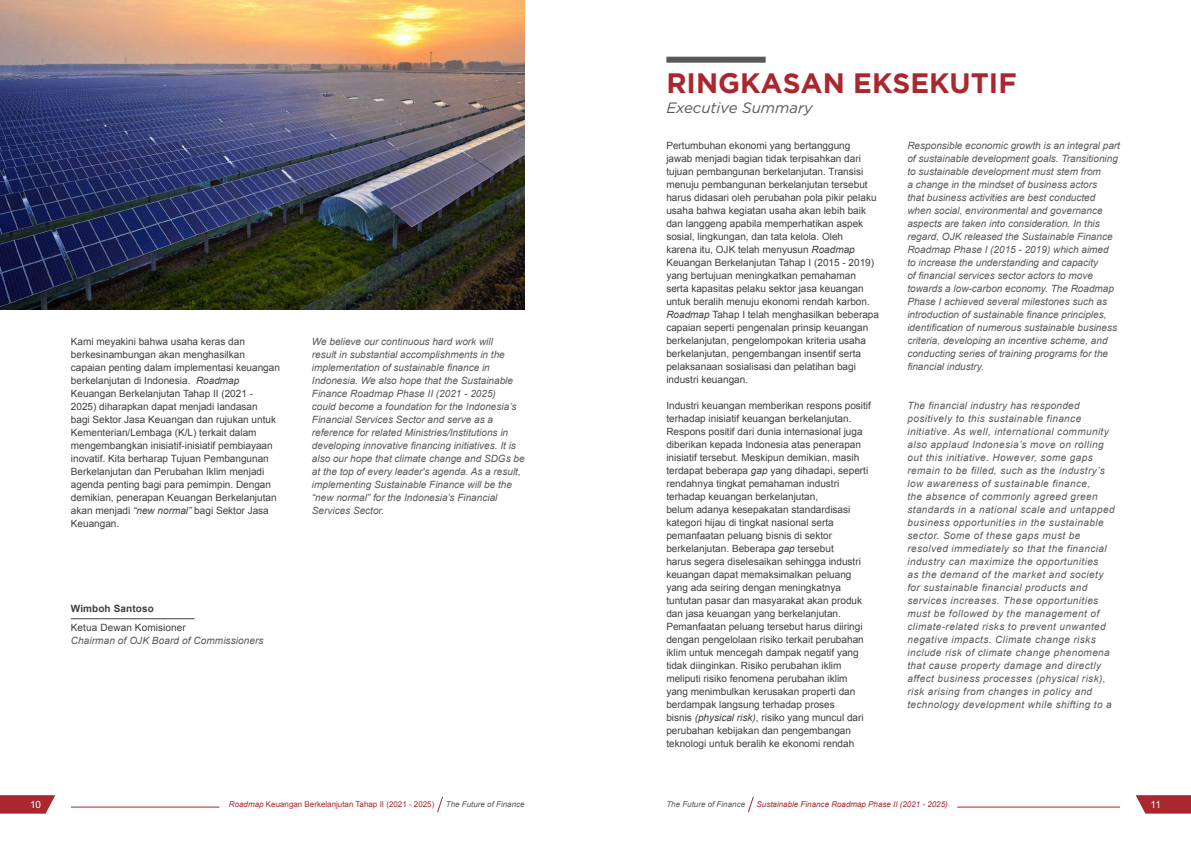
<style>
.page{position:relative;width:1191px;height:842px;background:#fff}
.page>*{position:absolute;margin:0;border:0;box-sizing:border-box;transform-origin:0 0}
.t1{font:700 28px "Gotham";color:#a9272e}
.t2{font:italic 15px "Gotham";color:#57585a}
.t3{font:10px/13px "Arial";color:#3e3e3f}
.t4{font:italic 10px/13px "Arial";color:#57585a}
.t5{font:italic 10px/13px "Arial";letter-spacing:.04em;color:#57585a}
.t6{font:700 10px "Arial";letter-spacing:.01em;color:#3e3e3f}
.t7{font:10px "Arial";color:#fff}
.t8{font:8px "Arial";color:#a9272e}
.t9{font:italic 8px "Arial";color:#a9272e}
.t10{font:italic 8px "Arial";color:#57585a}
.s1{font-style:italic}
</style>
<div class="page">
<div style="left:666px;top:57px;width:99px;height:6px;background:#57585a"></div>
<hr style="left:71px;top:618px;width:123px;height:1px;background:#3e3e3f">
<img style="left:0;top:0;width:524px;height:309px">
<svg style="left:0;top:795px;width:55px;height:19px"></svg>
<svg style="left:1135px;top:795px;width:56px;height:19px"></svg>
<svg style="left:437px;top:796px;width:6px;height:17px"></svg>
<svg style="left:748px;top:796px;width:6px;height:17px"></svg>
<hr style="left:957px;top:807px;width:163px;height:1px;background:#a9272e">
<hr style="left:71px;top:807px;width:148px;height:1px;background:#a9272e">
<p class="t3" style="left:71px;top:335px;width:210px">Kami meyakini bahwa usaha keras dan berkesinambungan akan menghasilkan capaian penting dalam implementasi keuangan berkelanjutan di Indonesia. <span class="s1">Roadmap </span>Keuangan Berkelanjutan Tahap II (2021 - 2025) diharapkan dapat menjadi landasan<br>bagi Sektor Jasa Keuangan dan rujukan untuk Kementerian/Lembaga (K/L) terkait dalam mengembangkan inisiatif-inisiatif pembiayaan inovatif. Kita berharap Tujuan Pembangunan Berkelanjutan dan Perubahan Iklim menjadi agenda penting bagi para pemimpin. Dengan demikian, penerapan Keuangan Berkelanjutan akan menjadi <span class="s1">“new normal”</span> bagi Sektor Jasa Keuangan.</p>
<p class="t4" style="left:312px;top:335px;width:214px">We believe our continuous hard work will<br>result in substantial accomplishments in the implementation of sustainable finance in Indonesia. We also hope that the Sustainable Finance Roadmap Phase II (2021 - 2025)<br>could become a foundation for the Indonesia’s Financial Services Sector and serve as a reference for related Ministries/Institutions in developing innovative financing initiatives. It is also our hope that climate change and SDGs be at the top of every leader's agenda. As a result, implementing Sustainable Finance will be the “new normal” for the Indonesia’s Financial Services Sector.</p>
<p class="t6" style="left:71px;top:602px;width:84px">Wimboh Santoso</p>
<p class="t3" style="left:71px;top:621px;width:116px">Ketua Dewan Komisioner</p>
<p class="t4" style="left:71px;top:634px;width:194px">Chairman of OJK Board of Commissioners</p>
<h1 class="t1" style="left:666px;top:67px;width:352px">RINGKASAN EKSEKUTIF</h1>
<h2 class="t2" style="left:666px;top:100px;width:148px">Executive Summary</h2>
<p class="t3" style="left:666px;top:139px;width:214px">Pertumbuhan ekonomi yang bertanggung jawab menjadi bagian tidak terpisahkan dari tujuan pembangunan berkelanjutan. Transisi menuju pembangunan berkelanjutan tersebut harus didasari oleh perubahan pola pikir pelaku usaha bahwa kegiatan usaha akan lebih baik dan langgeng apabila memperhatikan aspek sosial, lingkungan, dan tata kelola. Oleh<br>karena itu, OJK telah menyusun <span class="s1">Roadmap </span>Keuangan Berkelanjutan Tahap I (2015 - 2019) yang bertujuan meningkatkan pemahaman serta kapasitas pelaku sektor jasa keuangan untuk beralih menuju ekonomi rendah karbon.<br><span class="s1">Roadmap</span> Tahap I telah menghasilkan beberapa capaian seperti pengenalan prinsip keuangan berkelanjutan, pengelompokan kriteria usaha berkelanjutan, pengembangan insentif serta pelaksanaan sosialisasi dan pelatihan bagi industri keuangan.</p>
<p class="t3" style="left:666px;top:399px;width:206px">Industri keuangan memberikan respons positif terhadap inisiatif keuangan berkelanjutan.<br>Respons positif dari dunia internasional juga diberikan kepada Indonesia atas penerapan inisiatif tersebut. Meskipun demikian, masih terdapat beberapa <span class="s1">gap</span> yang dihadapi, seperti rendahnya tingkat pemahaman industri terhadap keuangan berkelanjutan,<br>belum adanya kesepakatan standardisasi kategori hijau di tingkat nasional serta pemanfaatan peluang bisnis di sektor berkelanjutan. Beberapa <span class="s1">gap</span> tersebut<br>harus segera diselesaikan sehingga industri keuangan dapat memaksimalkan peluang yang ada seiring dengan meningkatnya tuntutan pasar dan masyarakat akan produk dan jasa keuangan yang berkelanjutan.<br>Pemanfaatan peluang tersebut harus diiringi dengan pengelolaan risiko terkait perubahan iklim untuk mencegah dampak negatif yang tidak diinginkan. Risiko perubahan iklim meliputi risiko fenomena perubahan iklim yang menimbulkan kerusakan properti dan berdampak langsung terhadap proses<br>bisnis <span class="s1">(physical risk)</span>, risiko yang muncul dari perubahan kebijakan dan pengembangan teknologi untuk beralih ke ekonomi rendah</p>
<p class="t4" style="left:907px;top:139px;width:214px">Responsible economic growth is an integral part of sustainable development goals. Transitioning to sustainable development must stem from<br>a change in the mindset of business actors<br>that business activities are best conducted when social, environmental and governance aspects are taken into consideration. In this regard, OJK released the Sustainable Finance Roadmap Phase I (2015 - 2019) which aimed<br>to increase the understanding and capacity<br>of financial services sector actors to move towards a low-carbon economy. The Roadmap Phase I achieved several milestones such as introduction of sustainable finance principles, identification of numerous sustainable business criteria, developing an incentive scheme, and conducting series of training programs for the financial industry.</p>
<p class="t5" style="left:907px;top:399px;width:209px">The financial industry has responded positively to this sustainable finance initiative. As well, international community also applaud Indonesia’s move on rolling out this initiative. However, some gaps remain to be filled, such as the industry’s low awareness of sustainable finance,<br>the absence of commonly agreed green standards in a national scale and untapped business opportunities in the sustainable sector. Some of these gaps must be resolved immediately so that the financial industry can maximize the opportunities<br>as the demand of the market and society for sustainable financial products and services increases. These opportunities must be followed by the management of climate-related risks to prevent unwanted negative impacts. Climate change risks include risk of climate change phenomena that cause property damage and directly affect business processes (physical risk), risk arising from changes in policy and technology development while shifting to a</p>
<p class="t7" style="left:30px;top:798px;width:13px">10</p>
<p class="t8" style="left:229px;top:799px;width:207px"><span class="s1">Roadmap</span> Keuangan Berkelanjutan Tahap II (2021 - 2025)</p>
<p class="t10" style="left:446px;top:799px;width:80px">The Future of Finance</p>
<p class="t10" style="left:666px;top:799px;width:80px">The Future of Finance</p>
<p class="t9" style="left:756px;top:799px;width:193px">Sustainable Finance Roadmap Phase II (2021 - 2025)</p>
<p class="t7" style="left:1150px;top:798px;width:12px">11</p>
</div>
